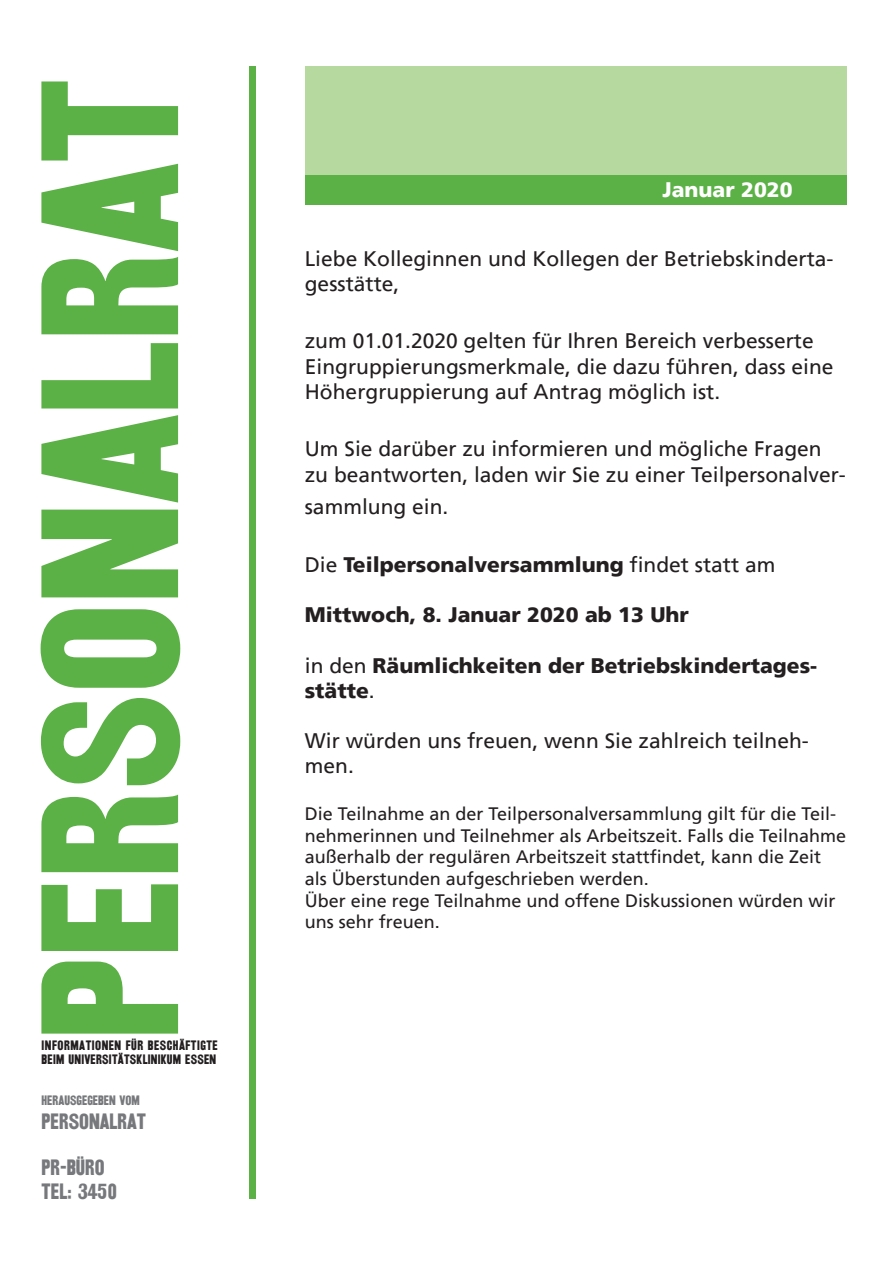
<style>
.page{position:relative;width:893px;height:1263px;background:#fff}
.page>*{position:absolute;margin:0;border:0;box-sizing:border-box;transform-origin:0 0}
.t1{font:171px "Railroad Verdi";color:#5bb146;scale:1.05 1}
.t2{font:21px/25.2px "Frutiger";color:#231f20}
.t3{font:900 21px/25.2px "Frutiger";color:#231f20}
.t4{font:900 21px "Frutiger";color:#fff}
.t5{font:19.5px/23.4px "Railroad Verdi";color:#76787b}
.t6{font:18px/21.6px "Frutiger";color:#231f20}
.t7{font:12px/13.5px "Railroad Verdi";letter-spacing:.02em;color:#231f20}
.t8{font:12px "Railroad Verdi";color:#76787b}
.s1{font-weight:400}
</style>
<div class="page">
<div style="left:305px;top:66px;width:541px;height:118px;background:#b5d99f"></div>
<div style="left:305px;top:175px;width:541px;height:30px;background:#5bb146"></div>
<div style="left:249px;top:66px;width:7px;height:1132px;background:#5bb146"></div>
<h1 class="t1" style="left:6px;top:1040px;width:917px;rotate:-90deg">PERSONALRAT</h1>
<p class="t7" style="left:42px;top:1038px;width:178px">INFORMATIONEN FÜR BESCHÄFTIGTE<br>BEIM UNIVERSITÄTSKLINIKUM ESSEN</p>
<p class="t8" style="left:42px;top:1093px;width:100px">HERAUSGEGEBEN VOM</p>
<p class="t5" style="left:42px;top:1109px;width:106px">PERSONALRAT</p>
<p class="t5" style="left:42px;top:1155px;width:77px">PR-BÜRO<br>TEL: 3450</p>
<p class="t4" style="left:662px;top:177px;width:132px">Januar 2020</p>
<p class="t2" style="left:305px;top:246px;width:530px">Liebe Kolleginnen und Kollegen der Betriebskinderta&shy;gesstätte,</p>
<p class="t2" style="left:305px;top:329px;width:530px">zum 01.01.2020 gelten für Ihren Bereich verbesserte<br>Eingruppierungsmerkmale, die dazu führen, dass eine<br>Höhergruppierung auf Antrag möglich ist.</p>
<p class="t2" style="left:305px;top:437px;width:543px">Um Sie darüber zu informieren und mögliche Fragen zu beantworten, laden wir Sie zu einer Teilpersonalver-</p>
<p class="t2" style="left:305px;top:494px;width:145px">sammlung ein.</p>
<p class="t3" style="left:305px;top:552px;width:472px"><span class="s1">Die</span> Teilpersonalversammlung <span class="s1">findet statt am</span></p>
<p class="t3" style="left:305px;top:602px;width:386px">Mittwoch, 8. Januar 2020 ab 13 Uhr</p>
<p class="t3" style="left:305px;top:652px;width:514px"><span class="s1">in den</span> Räumlichkeiten der Betriebskindertages&shy;stätte<span class="s1">.</span></p>
<p class="t2" style="left:305px;top:728px;width:506px">Wir würden uns freuen, wenn Sie zahlreich teilneh&shy;men.</p>
<p class="t6" style="left:305px;top:803px;width:543px">Die Teilnahme an der Teilpersonalversammlung gilt für die Teil&shy;nehmerinnen und Teilnehmer als Arbeitszeit. Falls die Teilnahme außerhalb der regulären Arbeitszeit stattfindet, kann die Zeit als Überstunden aufgeschrieben werden.<br>Über eine rege Teilnahme und offene Diskussionen würden wir uns sehr freuen.</p>
</div>
